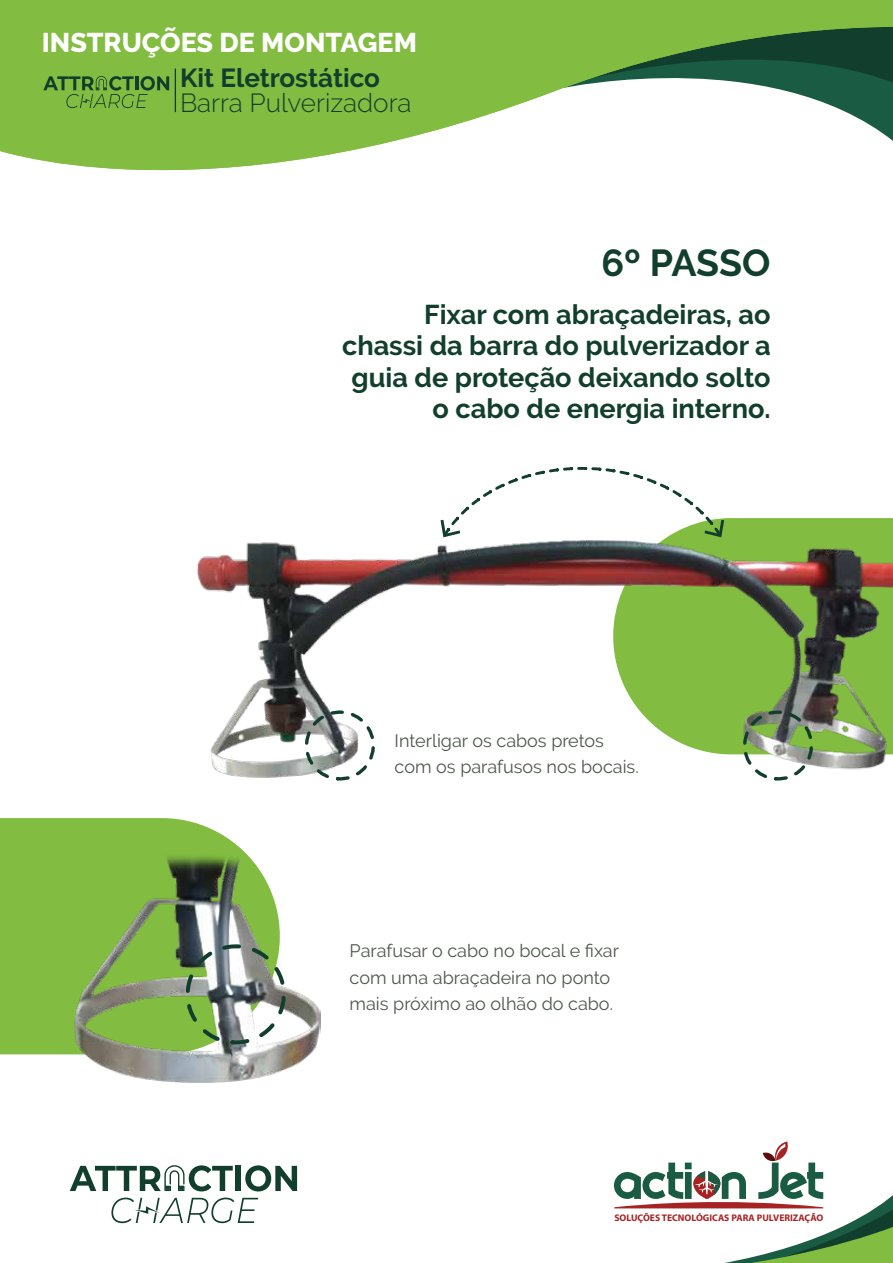
<style>
.page{position:relative;width:893px;height:1263px;background:#fff}
.page>*{position:absolute;margin:0;border:0;box-sizing:border-box;transform-origin:0 0}
.t1{font:700 37.5px "Raleway";color:#123f2d}
.t2{font:700 27.15px/31.5px "Raleway";color:#123f2d;text-align:right}
.t3{font:800 27px "Raleway";color:#fff}
.t4{font:300 26.1px "Raleway";color:#123f2d}
.t5{font:700 26.1px "Raleway";color:#123f2d}
.t6{font:18px/26.2px "Raleway";color:#4e574d}
.t7{font:700 9.6px "Myriad Pro";color:#a62323}
</style>
<div class="page">
<svg style="left:0;top:0;width:893px;height:171px;fill:#82bd41"></svg>
<div style="left:0;top:818px;width:245px;height:236px;background:#82bd41"></div>
<svg style="left:614px;top:1141px;width:279px;height:122px"></svg>
<img style="left:197px;top:518px;width:696px;height:260px">
<svg style="left:441px;top:467px;width:283px;height:72px"></svg>
<svg style="left:740px;top:707px;width:76px;height:74px"></svg>
<svg style="left:302px;top:707px;width:76px;height:74px"></svg>
<hr style="left:175px;top:69px;width:1px;height:43px;background:#123f2d">
<svg style="left:43px;top:76px;width:126px;height:32px;background:#669d3b"></svg>
<div style="left:236px;top:1166px;width:5px;height:25px;background:#123f2d"></div>
<svg style="left:245px;top:1165px;width:52px;height:26px"></svg>
<svg style="left:70px;top:1165px;width:163px;height:26px"></svg>
<svg style="left:111px;top:1197px;width:147px;height:26px"></svg>
<img style="left:75px;top:852px;width:245px;height:230px">
<svg style="left:182px;top:940px;width:108px;height:106px"></svg>
<h3 class="t3" style="left:42px;top:27px;width:377px">INSTRUÇÕES DE MONTAGEM</h3>
<h3 class="t5" style="left:180px;top:63px;width:202px">Kit Eletrostático</h3>
<h3 class="t4" style="left:180px;top:88px;width:233px">Barra Pulverizadora</h3>
<h1 class="t1" style="left:601px;top:242px;width:171px">6º PASSO</h1>
<h2 class="t2" style="left:342px;top:299px;width:430px">Fixar com abraçadeiras, ao chassi da barra do pulverizador a guia de proteção deixando solto o cabo de energia interno.</h2>
<p class="t6" style="left:395px;top:727px;width:246px">Interligar os cabos pretos com os parafusos nos bocais.</p>
<p class="t6" style="left:350px;top:938px;width:271px">Parafusar o cabo no bocal e fixar com uma abraçadeira no ponto mais próximo ao olhão do cabo.</p>
<p class="t7" style="left:614px;top:1211px;width:211px">SOLUÇÕES TECNOLÓGICAS PARA PULVERIZAÇÃO</p>
</div>
